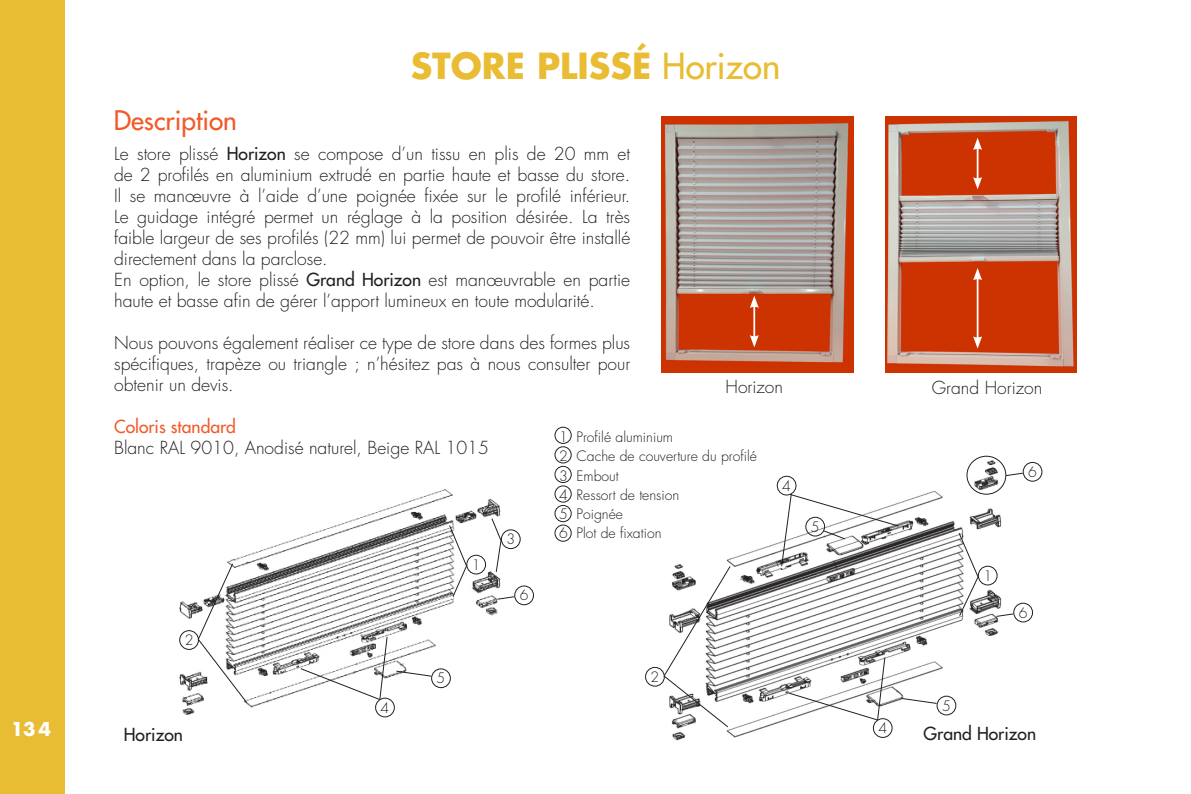
<style>
.page{position:relative;width:1191px;height:794px;background:#fff}
.page>*{position:absolute;margin:0;border:0;box-sizing:border-box;transform-origin:0 0}
.t1{font:700 35px "Futura Std";color:#e9bc34}
.t2{font:500 26.25px "Futura Std";color:#f15b2a}
.t3{font:700 21px "Futura PT";color:#fff}
.t4{font:300 17.5px/21px "Futura Std";color:#231f20;text-align:justify}
.t5{font:500 17.5px "Futura Std";color:#231f20}
.t6{font:500 17.5px "Futura Std";color:#f15b2a}
.t7{font:300 14px "Futura Std";color:#231f20}
.s1{font-weight:500;color:#e8bc33}
.s2{font-weight:500}
</style>
<div class="page">
<div style="left:0;top:0;width:64px;height:794px;background:#e8bc33"></div>
<img style="left:179px;top:489px;width:329px;height:229px">
<img style="left:672px;top:458px;width:332px;height:283px">
<img style="left:662px;top:117px;width:191px;height:255px">
<img style="left:885px;top:117px;width:191px;height:255px">
<svg style="left:300px;top:636px;width:88px;height:65px"></svg>
<svg style="left:788px;top:656px;width:97px;height:65px"></svg>
<div style="left:375px;top:697px;width:20px;height:20px;border:1px solid #231f20;border-radius:50%"></div>
<div style="left:873px;top:718px;width:19px;height:20px;border:1px solid #231f20;border-radius:50%"></div>
<svg style="left:395px;top:670px;width:37px;height:7px"></svg>
<svg style="left:901px;top:697px;width:36px;height:7px"></svg>
<div style="left:431px;top:668px;width:20px;height:20px;border:1px solid #231f20;border-radius:50%"></div>
<div style="left:936px;top:695px;width:20px;height:20px;border:1px solid #231f20;border-radius:50%"></div>
<svg style="left:496px;top:596px;width:19px;height:4px"></svg>
<svg style="left:995px;top:613px;width:19px;height:4px"></svg>
<svg style="left:1006px;top:472px;width:16px;height:4px"></svg>
<div style="left:514px;top:585px;width:20px;height:20px;border:1px solid #231f20;border-radius:50%"></div>
<div style="left:1013px;top:603px;width:20px;height:19px;border:1px solid #231f20;border-radius:50%"></div>
<div style="left:1022px;top:462px;width:20px;height:19px;border:1px solid #231f20;border-radius:50%"></div>
<svg style="left:491px;top:517px;width:11px;height:56px"></svg>
<div style="left:501px;top:529px;width:19px;height:20px;border:1px solid #231f20;border-radius:50%"></div>
<svg style="left:448px;top:524px;width:20px;height:73px"></svg>
<svg style="left:958px;top:532px;width:21px;height:85px"></svg>
<div style="left:466px;top:555px;width:20px;height:19px;border:1px solid #231f20;border-radius:50%"></div>
<div style="left:978px;top:566px;width:19px;height:19px;border:1px solid #231f20;border-radius:50%"></div>
<svg style="left:197px;top:562px;width:51px;height:142px"></svg>
<svg style="left:662px;top:565px;width:69px;height:163px"></svg>
<div style="left:179px;top:630px;width:20px;height:20px;border:1px solid #231f20;border-radius:50%"></div>
<div style="left:645px;top:667px;width:20px;height:19px;border:1px solid #231f20;border-radius:50%"></div>
<svg style="left:775px;top:475px;width:124px;height:92px"></svg>
<div style="left:966px;top:456px;width:40px;height:38px;border:1px solid #231f20;border-radius:50%"></div>
<div style="left:554px;top:427px;width:17px;height:17px;border:1px solid #231f20;border-radius:50%"></div>
<div style="left:554px;top:446px;width:17px;height:17px;border:1px solid #231f20;border-radius:50%"></div>
<div style="left:554px;top:466px;width:17px;height:17px;border:1px solid #231f20;border-radius:50%"></div>
<div style="left:554px;top:485px;width:17px;height:17px;border:1px solid #231f20;border-radius:50%"></div>
<div style="left:554px;top:505px;width:17px;height:17px;border:1px solid #231f20;border-radius:50%"></div>
<div style="left:554px;top:524px;width:17px;height:17px;border:1px solid #231f20;border-radius:50%"></div>
<hr style="left:976px;top:277px;width:2px;height:62px;background:#fff">
<svg style="left:973px;top:268px;width:9px;height:12px"></svg>
<svg style="left:973px;top:336px;width:9px;height:12px"></svg>
<hr style="left:976px;top:147px;width:2px;height:33px;background:#fff">
<svg style="left:973px;top:138px;width:9px;height:12px"></svg>
<svg style="left:973px;top:177px;width:9px;height:12px"></svg>
<hr style="left:753px;top:305px;width:2px;height:33px;background:#fff">
<svg style="left:750px;top:296px;width:8px;height:12px"></svg>
<svg style="left:750px;top:335px;width:8px;height:12px"></svg>
<p class="t3" style="left:13px;top:715px;width:39px">134</p>
<p class="t2" style="left:114px;top:103px;width:125px">Description</p>
<p class="t1" style="left:411px;top:42px;width:371px">STORE PLISSÉ <span class="s1">Horizon</span></p>
<p class="t4" style="left:114px;top:144px;width:517px">Le store plissé <span class="s2">Horizon</span> se compose d’un tissu en plis de 20 mm et de 2 profilés en aluminium extrudé en partie haute et basse du store.<br>Il se manœuvre à l’aide d’une poignée fixée sur le profilé inférieur.<br>Le guidage intégré permet un réglage à la position désirée. La très faible largeur de ses profilés (22 mm) lui permet de pouvoir être installé directement dans la parclose.</p>
<p class="t4" style="left:114px;top:270px;width:517px">En option, le store plissé <span class="s2">Grand Horizon</span> est manœuvrable en partie haute et basse afin de gérer l’apport lumineux en toute modularité.</p>
<p class="t4" style="left:114px;top:333px;width:517px">Nous pouvons également réaliser ce type de store dans des formes plus spécifiques, trapèze ou triangle ; n’hésitez pas à nous consulter pour obtenir un devis.</p>
<p class="t6" style="left:114px;top:416px;width:123px">Coloris standard</p>
<p class="t4" style="left:114px;top:438px;width:376px">Blanc RAL 9010, Anodisé naturel, Beige RAL 1015</p>
<p class="t4" style="left:725px;top:376px;width:59px">Horizon</p>
<p class="t7" style="left:559px;top:428px;width:115px">1 Profilé aluminium</p>
<p class="t7" style="left:559px;top:447px;width:199px">2 Cache de couverture du profilé</p>
<p class="t7" style="left:559px;top:467px;width:61px">3 Embout</p>
<p class="t7" style="left:559px;top:486px;width:122px">4 Ressort de tension</p>
<p class="t7" style="left:559px;top:505px;width:65px">5 Poignée</p>
<p class="t7" style="left:559px;top:524px;width:104px">6 Plot de fixation</p>
<p class="t7" style="left:782px;top:477px;width:10px">4</p>
<p class="t7" style="left:506px;top:530px;width:10px">3</p>
<p class="t7" style="left:185px;top:631px;width:10px">2</p>
<p class="t5" style="left:124px;top:723px;width:61px">Horizon</p>
<p class="t7" style="left:380px;top:699px;width:10px">4</p>
<p class="t7" style="left:472px;top:556px;width:10px">1</p>
<p class="t7" style="left:436px;top:669px;width:10px">5</p>
<p class="t7" style="left:520px;top:587px;width:10px">6</p>
<p class="t7" style="left:650px;top:668px;width:10px">2</p>
<p class="t7" style="left:811px;top:518px;width:10px">5</p>
<p class="t7" style="left:878px;top:719px;width:10px">4</p>
<p class="t4" style="left:932px;top:377px;width:112px">Grand Horizon</p>
<p class="t7" style="left:1028px;top:463px;width:10px">6</p>
<p class="t7" style="left:942px;top:697px;width:10px">5</p>
<p class="t7" style="left:983px;top:567px;width:10px">1</p>
<p class="t7" style="left:1018px;top:604px;width:10px">6</p>
<p class="t5" style="left:923px;top:723px;width:114px">Grand Horizon</p>
</div>
